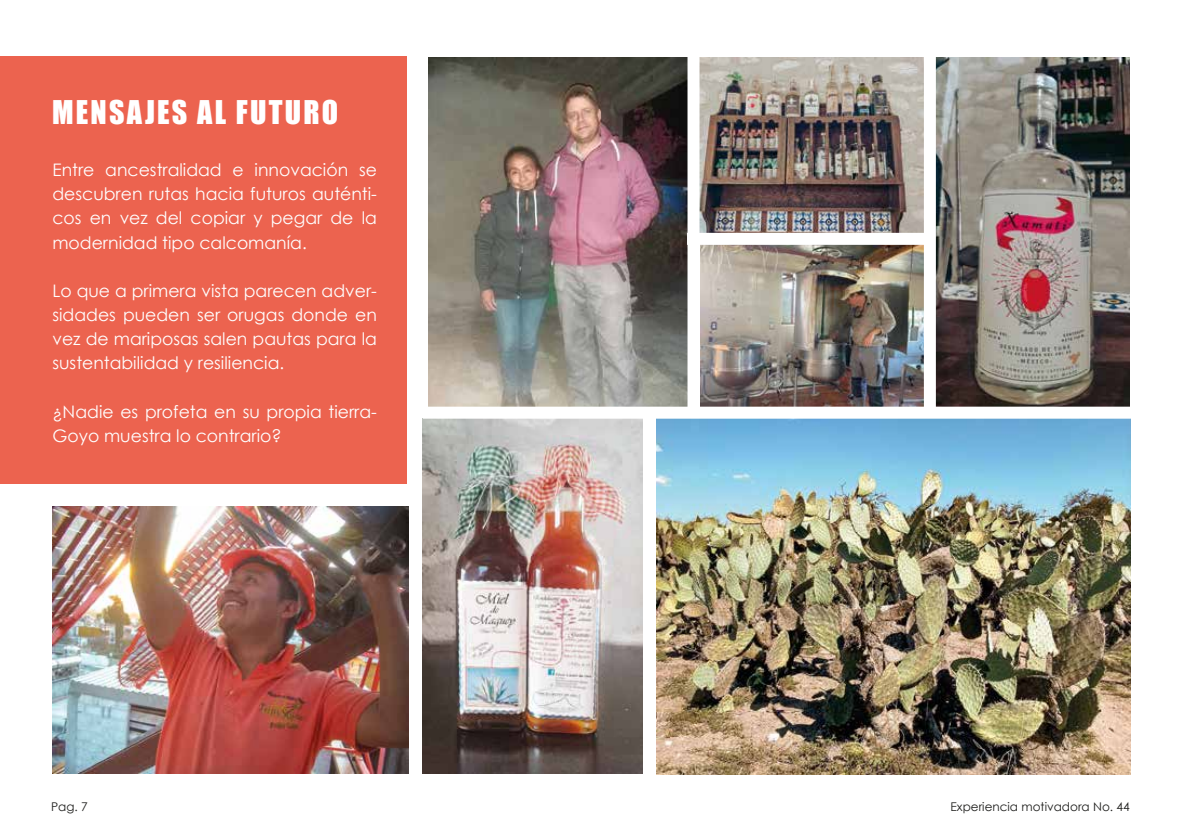
<style>
.page{position:relative;width:1182px;height:831px;background:#fff}
.page>*{position:absolute;margin:0;border:0;box-sizing:border-box;transform-origin:0 0}
.t1{font:30px "Impact";letter-spacing:.075em;color:#fff}
.t2{font:17.25px/24.2px "Century Gothic";color:#fff;text-align:justify}
.t3{font:12px "Century Gothic";color:#1d1d1b}
</style>
<div class="page">
<img style="left:429px;top:58px;width:258px;height:348px">
<img style="left:701px;top:245px;width:223px;height:161px">
<img style="left:656px;top:418px;width:474px;height:355px">
<img style="left:423px;top:418px;width:219px;height:355px">
<img style="left:52px;top:506px;width:357px;height:267px">
<img style="left:699px;top:58px;width:225px;height:174px">
<img style="left:936px;top:58px;width:194px;height:348px">
<div style="left:0;top:57px;width:406px;height:426px;background:#ec634f"></div>
<h1 class="t1" style="left:52px;top:89px;width:288px">MENSAJES AL FUTURO</h1>
<p class="t2" style="left:52px;top:157px;width:326px">Entre ancestralidad e innovación se descubren rutas hacia futuros auténti&shy;cos en vez del copiar y pegar de la modernidad tipo calcomanía.</p>
<p class="t2" style="left:52px;top:278px;width:326px">Lo que a primera vista parecen adver&shy;sidades pueden ser orugas donde en vez de mariposas salen pautas para la sustentabilidad y resiliencia.</p>
<p class="t2" style="left:52px;top:399px;width:326px">¿Nadie es profeta en su propia tierra-<br>Goyo muestra lo contrario?</p>
<p class="t3" style="left:51px;top:797px;width:38px">Pag. 7</p>
<p class="t3" style="left:950px;top:797px;width:181px">Experiencia motivadora No. 44</p>
</div>
